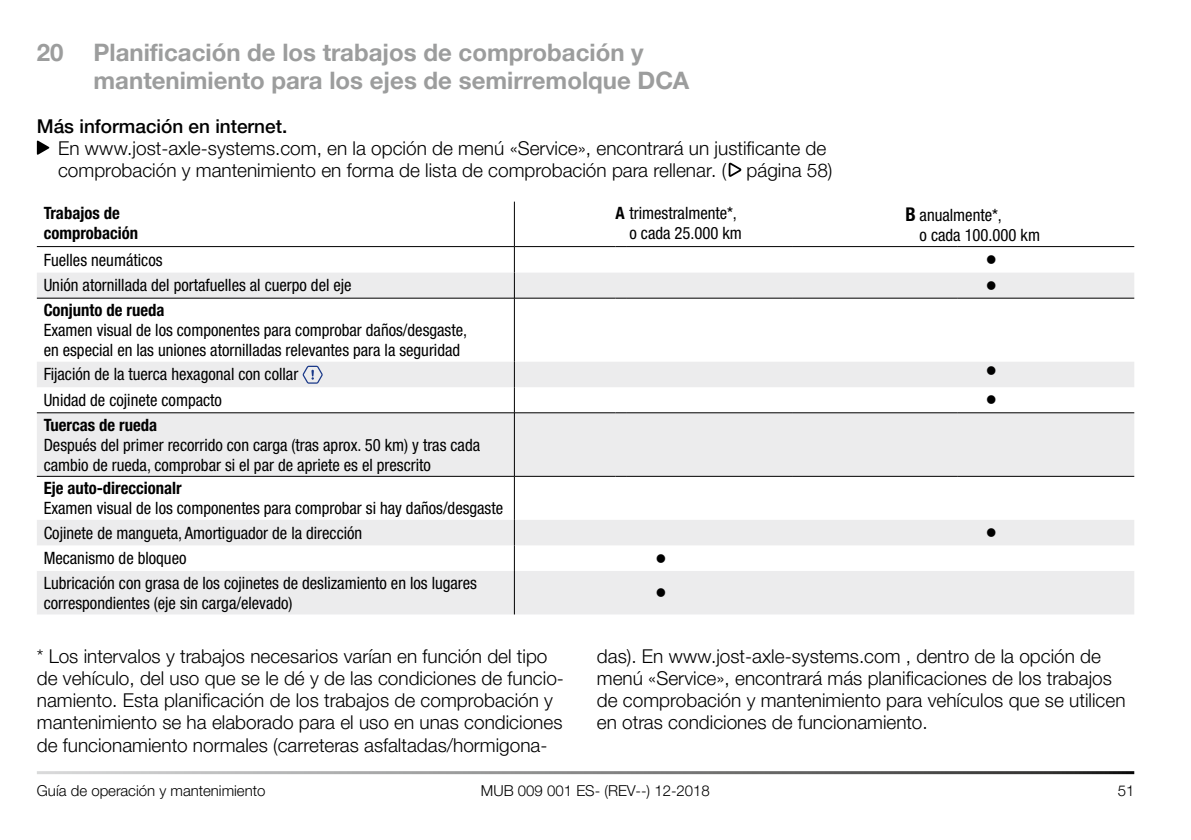
<style>
.page{position:relative;width:1191px;height:840px;background:#fff}
.page>*{position:absolute;margin:0;border:0;box-sizing:border-box;transform-origin:0 0}
.t1{font:700 24px/28px "Helvetica Neue LTW1 G";color:#9c9d9d}
.t2{font:condensed 24px "Helvetica Neue LTW1 G";color:#000}
.t3{font:300 19px/22px "Helvetica Neue LTW1 G";color:#000}
.t4{font:500 19px "Helvetica Neue LTW1 G";color:#000}
.t5{font:condensed 17px/20px "Helvetica Neue LT Pro";color:#000}
.t6{font:700 condensed 17px/20px "Helvetica Neue LT Pro";color:#000}
.t7{font:300 15px "Helvetica Neue LTW1 G";color:#000}
.s1{font-weight:700}
.s2{font-weight:700;font-size:19px}
</style>
<div class="page">
<svg style="left:37px;top:272px;width:1097px;height:342px;fill:#ececed"></svg>
<hr style="left:37px;top:246px;width:477px;height:1px;background:#000">
<hr style="left:514px;top:246px;width:101px;height:1px;background:#000">
<svg style="left:615px;top:246px;width:12px;height:1px"></svg>
<hr style="left:627px;top:246px;width:165px;height:1px;background:#000">
<hr style="left:792px;top:246px;width:165px;height:1px;background:#000">
<hr style="left:957px;top:246px;width:177px;height:1px;background:#000">
<hr style="left:37px;top:297px;width:477px;height:1px;background:#000">
<hr style="left:514px;top:297px;width:101px;height:1px;background:#000">
<svg style="left:615px;top:297px;width:12px;height:1px"></svg>
<hr style="left:627px;top:297px;width:165px;height:1px;background:#000">
<hr style="left:792px;top:297px;width:165px;height:1px;background:#000">
<hr style="left:957px;top:297px;width:177px;height:1px;background:#000">
<hr style="left:37px;top:412px;width:477px;height:1px;background:#000">
<hr style="left:514px;top:412px;width:101px;height:1px;background:#000">
<svg style="left:615px;top:412px;width:12px;height:1px"></svg>
<hr style="left:627px;top:412px;width:165px;height:1px;background:#000">
<hr style="left:792px;top:412px;width:165px;height:1px;background:#000">
<hr style="left:957px;top:412px;width:177px;height:1px;background:#000">
<hr style="left:37px;top:475px;width:477px;height:1px;background:#000">
<hr style="left:514px;top:475px;width:101px;height:1px;background:#000">
<svg style="left:615px;top:475px;width:12px;height:1px"></svg>
<hr style="left:627px;top:475px;width:165px;height:1px;background:#000">
<hr style="left:792px;top:475px;width:165px;height:1px;background:#000">
<hr style="left:957px;top:475px;width:177px;height:1px;background:#000">
<hr style="left:514px;top:201px;width:1px;height:45px;background:#000">
<svg style="left:514px;top:246px;width:1px;height:52px"></svg>
<hr style="left:514px;top:298px;width:1px;height:63px;background:#000">
<svg style="left:514px;top:361px;width:1px;height:51px"></svg>
<hr style="left:514px;top:412px;width:1px;height:64px;background:#000">
<hr style="left:514px;top:476px;width:1px;height:43px;background:#000">
<svg style="left:514px;top:519px;width:1px;height:51px"></svg>
<hr style="left:514px;top:570px;width:1px;height:44px;background:#000">
<svg style="left:302px;top:365px;width:21px;height:18px"></svg>
<svg style="left:37px;top:140px;width:13px;height:15px"></svg>
<svg style="left:728px;top:162px;width:13px;height:15px"></svg>
<h1 class="t1" style="left:37px;top:39px;width:28px">20</h1>
<h1 class="t1" style="left:94px;top:39px;width:597px">Planificación de los trabajos de comprobación y mantenimiento para los ejes de semirremolque DCA</h1>
<p class="t4" style="left:37px;top:114px;width:252px">Más información en internet.</p>
<p class="t3" style="left:58px;top:137px;width:776px">En www.jost-axle-systems.com, en la opción de menú «Service», encontrará un justificante de comprobación y mantenimiento en forma de lista de comprobación para rellenar. ( página 58)</p>
<p class="t6" style="left:44px;top:203px;width:96px">Trabajos de comprobación</p>
<p class="t5" style="left:629px;top:203px;width:114px;text-indent:-14px"><span class="s1">A</span> trimestralmente*, o cada 25.000 km</p>
<p class="t5" style="left:919px;top:204px;width:122px;text-indent:-14px"><span class="s2">B</span> anualmente*,<br>o cada 100.000 km</p>
<p class="t5" style="left:44px;top:249px;width:120px">Fuelles neumáticos</p>
<h1 class="t2" style="left:985px;top:246px;width:13px">•</h1>
<p class="t5" style="left:44px;top:275px;width:309px">Unión atornillada del portafuelles al cuerpo del eje</p>
<h1 class="t2" style="left:985px;top:271px;width:13px">•</h1>
<p class="t6" style="left:44px;top:299px;width:122px">Conjunto de rueda</p>
<p class="t5" style="left:44px;top:319px;width:425px">Examen visual de los componentes para comprobar daños/desgaste, en especial en las uniones atornilladas relevantes para la seguridad</p>
<p class="t5" style="left:44px;top:363px;width:256px">Fijación de la tuerca hexagonal con collar</p>
<h1 class="t2" style="left:985px;top:356px;width:13px">•</h1>
<p class="t5" style="left:44px;top:389px;width:180px">Unidad de cojinete compacto</p>
<h1 class="t2" style="left:985px;top:385px;width:13px">•</h1>
<p class="t6" style="left:44px;top:414px;width:115px">Tuercas de rueda</p>
<p class="t5" style="left:44px;top:434px;width:438px">Después del primer recorrido con carga (tras aprox. 50 km) y tras cada cambio de rueda, comprobar si el par de apriete es el prescrito</p>
<p class="t6" style="left:44px;top:477px;width:140px">Eje auto-direccionalr</p>
<p class="t5" style="left:44px;top:495px;width:461px;line-height:24.4px">Examen visual de los componentes para comprobar si hay daños/desgaste<br>Cojinete de mangueta, Amortiguador de la dirección</p>
<h1 class="t2" style="left:985px;top:518px;width:13px">•</h1>
<p class="t5" style="left:44px;top:547px;width:144px">Mecanismo de bloqueo</p>
<h1 class="t2" style="left:655px;top:543px;width:13px">•</h1>
<p class="t5" style="left:44px;top:572px;width:435px">Lubricación con grasa de los cojinetes de deslizamiento en los lugares correspondientes (eje sin carga/elevado)</p>
<h1 class="t2" style="left:655px;top:578px;width:13px">•</h1>
<p class="t3" style="left:37px;top:645px;width:528px">* Los intervalos y trabajos necesarios varían en función del tipo de vehículo, del uso que se le dé y de las condiciones de funcio&shy;namiento. Esta planificación de los trabajos de comprobación y mantenimiento se ha elaborado para el uso en unas condiciones de funcionamiento normales (carreteras asfaltadas/hormigona-</p>
<p class="t3" style="left:597px;top:645px;width:530px">das). En www.jost-axle-systems.com , dentro de la opción de menú «Service», encontrará más planificaciones de los trabajos de comprobación y mantenimiento para vehículos que se utilicen en otras condiciones de funcionamiento.</p>
<p class="t7" style="left:37px;top:780px;width:230px">Guía de operación y mantenimiento</p>
<p class="t7" style="left:481px;top:780px;width:230px">MUB 009 001 ES- (REV--) 12-2018</p>
<p class="t7" style="left:1117px;top:780px;width:18px">51</p>
</div>
